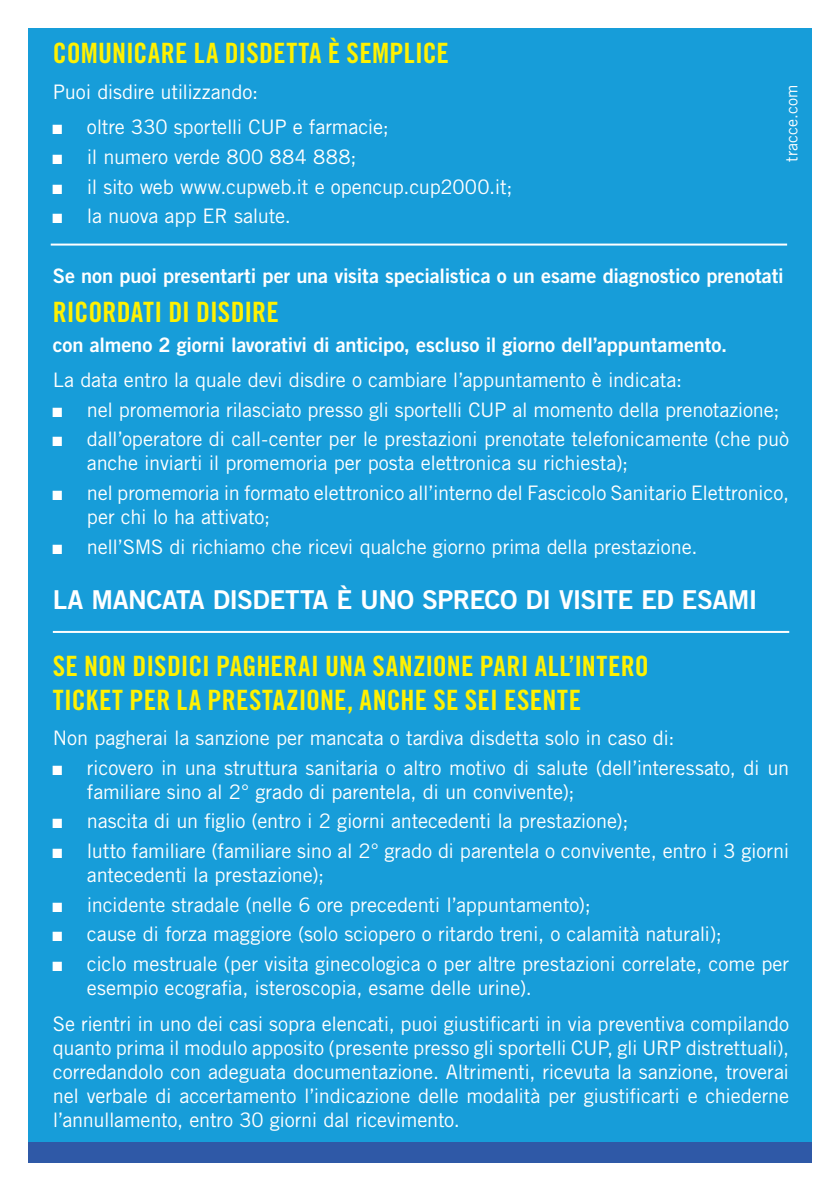
<style>
.page{position:relative;width:840px;height:1191px;background:#fff}
.page>*{position:absolute;margin:0;border:0;box-sizing:border-box;transform-origin:0 0}
.t1{font:28px "Trade Gothic LT Std Bd Cn 20";letter-spacing:.005em;color:#fff101}
.t2{font:26px "Trade Gothic LT Std Bd 2";letter-spacing:-.02em;color:#fff}
.t3{font:20px/24px "Trade Gothic LT Std";letter-spacing:-.01em;color:#fff}
.t4{font:20px "Trade Gothic LT Std Bd 2";letter-spacing:-.01em;color:#fff}
.t5{font:16px "Trade Gothic LT Std";color:#fff}
.s1{font-family:"Arial Narrow"}
</style>
<div class="page">
<div style="left:28px;top:28px;width:783px;height:1134px;background:#179dd9"></div>
<div style="left:28px;top:1141px;width:783px;height:21px;background:#2f59a7"></div>
<hr style="left:51px;top:243px;width:735px;height:2px;background:#fff">
<hr style="left:53px;top:631px;width:735px;height:2px;background:#fff">
<p class="t1" style="left:53px;top:36px;width:397px">COMUNICARE LA DISDETTA È SEMPLICE</p>
<p class="t3" style="left:53px;top:79px;width:207px">Puoi disdire utilizzando:</p>
<p class="t3" style="left:53px;top:115px;width:337px"><span class="s1">■</span> oltre 330 sportelli CUP e farmacie;</p>
<p class="t3" style="left:53px;top:144px;width:305px"><span class="s1">■</span> il numero verde 800 884 888;</p>
<p class="t3" style="left:53px;top:174px;width:461px"><span class="s1">■</span> il sito web www.cupweb.it e opencup.cup2000.it;</p>
<p class="t3" style="left:53px;top:204px;width:239px"><span class="s1">■</span> la nuova app ER salute.</p>
<p class="t5" style="left:781px;top:162px;width:78px;rotate:-90deg">tracce.com</p>
<p class="t4" style="left:53px;top:263px;width:732px">Se non puoi presentarti per una visita specialistica o un esame diagnostico prenotati</p>
<p class="t1" style="left:53px;top:295px;width:227px">RICORDATI DI DISDIRE</p>
<p class="t4" style="left:53px;top:332px;width:675px">con almeno 2 giorni lavorativi di anticipo, escluso il giorno dell’appuntamento.</p>
<p class="t3" style="left:53px;top:367px;width:630px">La data entro la quale devi disdire o cambiare l’appuntamento è indicata:</p>
<p class="t3" style="left:53px;top:397px;width:727px"><span class="s1">■</span> nel promemoria rilasciato presso gli sportelli CUP al momento della prenotazione;</p>
<p class="t3" style="left:87px;top:427px;width:703px;text-indent:-34px"><span class="s1">■</span> dall’operatore di call-center per le prestazioni prenotate telefonicamente (che può anche inviarti il promemoria per posta elettronica su richiesta);</p>
<p class="t3" style="left:87px;top:480px;width:703px;text-indent:-34px"><span class="s1">■</span> nel promemoria in formato elettronico all’interno del Fascicolo Sanitario Elettronico, per chi lo ha attivato;</p>
<p class="t3" style="left:53px;top:534px;width:646px"><span class="s1">■</span> nell’SMS di richiamo che ricevi qualche giorno prima della prestazione.</p>
<p class="t2" style="left:53px;top:583px;width:705px">LA MANCATA DISDETTA È UNO SPRECO DI VISITE ED ESAMI</p>
<p class="t1" style="left:53px;top:649px;width:597px">SE NON DISDICI PAGHERAI UNA SANZIONE PARI ALL’INTERO</p>
<p class="t1" style="left:53px;top:682px;width:529px">TICKET PER LA PRESTAZIONE, ANCHE SE SEI ESENTE</p>
<p class="t3" style="left:53px;top:725px;width:623px">Non pagherai la sanzione per mancata o tardiva disdetta solo in caso di:</p>
<p class="t3" style="left:87px;top:755px;width:703px;text-indent:-34px"><span class="s1">■</span> ricovero in una struttura sanitaria o altro motivo di salute (dell’interessato, di un familiare sino al 2° grado di parentela, di un convivente);</p>
<p class="t3" style="left:53px;top:809px;width:577px"><span class="s1">■</span> nascita di un figlio (entro i 2 giorni antecedenti la prestazione);</p>
<p class="t3" style="left:87px;top:838px;width:703px;text-indent:-34px"><span class="s1">■</span> lutto familiare (familiare sino al 2° grado di parentela o convivente, entro i 3 giorni antecedenti la prestazione);</p>
<p class="t3" style="left:53px;top:892px;width:539px"><span class="s1">■</span> incidente stradale (nelle 6 ore precedenti l’appuntamento);</p>
<p class="t3" style="left:53px;top:922px;width:670px"><span class="s1">■</span> cause di forza maggiore (solo sciopero o ritardo treni, o calamità naturali);</p>
<p class="t3" style="left:87px;top:951px;width:703px;text-indent:-34px"><span class="s1">■</span> ciclo mestruale (per visita ginecologica o per altre prestazioni correlate, come per esempio ecografia, isteroscopia, esame delle urine).</p>
<p class="t3" style="left:53px;top:1011px;width:737px;text-align:justify">Se rientri in uno dei casi sopra elencati, puoi giustificarti in via preventiva compilando quanto prima il modulo apposito (presente presso gli sportelli CUP, gli URP distrettuali), corredandolo con adeguata documentazione. Altrimenti, ricevuta la sanzione, troverai nel verbale di accertamento l’indicazione delle modalità per giustificarti e chiederne l’annullamento, entro 30 giorni dal ricevimento.</p>
</div>
